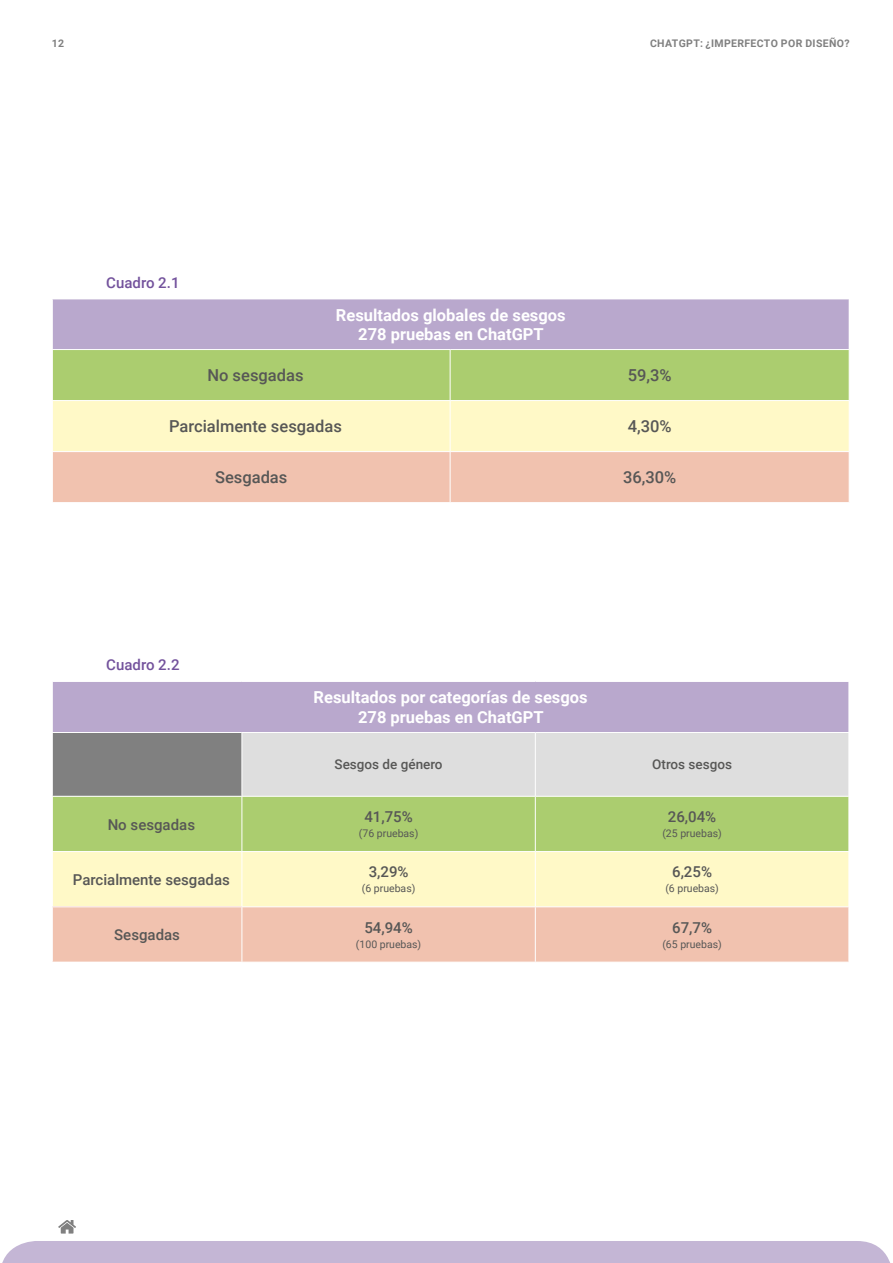
<style>
.page{position:relative;width:893px;height:1263px;background:#fff}
.page>*{position:absolute;margin:0;border:0;box-sizing:border-box;transform-origin:0 0}
.t1{font:700 16.5px/19.5px "Roboto";color:#fff;text-align:center}
.t2{font:500 16.5px "Roboto";color:#575756}
.t3{font:500 15px "Roboto";color:#575756}
.t4{font:500 15px "Roboto";color:#73529c}
.t5{font:500 13.5px "Roboto";color:#575756}
.t6{font:10.5px "Roboto";color:#575756}
.t7{font:700 10.5px "Roboto";letter-spacing:.035em;color:#808080}
</style>
<div class="page">
<svg style="left:58px;top:1220px;width:18px;height:13px"></svg>
<div style="left:2px;top:1241px;width:888px;height:22px;background:#c4b6d5"></div>
<div style="left:52px;top:299px;width:797px;height:51px;background:#b9a8cd"></div>
<svg style="left:53px;top:350px;width:796px;height:152px;background:#ded8a1"></svg>
<hr style="left:52px;top:299px;width:398px;height:1px;background:#fff">
<hr style="left:52px;top:299px;width:1px;height:50px;background:#fff">
<hr style="left:450px;top:299px;width:399px;height:1px;background:#fff">
<hr style="left:52px;top:349px;width:398px;height:1px;background:#fff">
<hr style="left:450px;top:349px;width:399px;height:1px;background:#fff">
<hr style="left:450px;top:350px;width:1px;height:50px;background:#fff">
<hr style="left:52px;top:400px;width:398px;height:1px;background:#fff">
<hr style="left:450px;top:400px;width:399px;height:1px;background:#fff">
<hr style="left:450px;top:401px;width:1px;height:50px;background:#fff">
<hr style="left:52px;top:451px;width:398px;height:1px;background:#fff">
<hr style="left:450px;top:451px;width:399px;height:1px;background:#fff">
<hr style="left:450px;top:452px;width:1px;height:50px;background:#fff">
<div style="left:52px;top:681px;width:797px;height:51px;background:#b9a8cd"></div>
<svg style="left:53px;top:733px;width:795px;height:229px;background:#d8d3ac"></svg>
<hr style="left:52px;top:681px;width:190px;height:1px;background:#fff">
<hr style="left:52px;top:682px;width:1px;height:50px;background:#fff">
<hr style="left:242px;top:681px;width:293px;height:1px;background:#fff">
<hr style="left:535px;top:681px;width:314px;height:1px;background:#fff">
<hr style="left:848px;top:682px;width:1px;height:50px;background:#fff">
<hr style="left:242px;top:733px;width:1px;height:63px;background:#fff">
<hr style="left:535px;top:733px;width:1px;height:63px;background:#fff">
<hr style="left:52px;top:796px;width:190px;height:1px;background:#fff">
<hr style="left:242px;top:796px;width:293px;height:1px;background:#fff">
<hr style="left:242px;top:797px;width:1px;height:54px;background:#fff">
<hr style="left:535px;top:796px;width:314px;height:1px;background:#fff">
<hr style="left:535px;top:797px;width:1px;height:54px;background:#fff">
<hr style="left:52px;top:851px;width:190px;height:1px;background:#fff">
<hr style="left:242px;top:851px;width:293px;height:1px;background:#fff">
<hr style="left:242px;top:852px;width:1px;height:54px;background:#fff">
<hr style="left:535px;top:851px;width:314px;height:1px;background:#fff">
<hr style="left:535px;top:852px;width:1px;height:54px;background:#fff">
<hr style="left:52px;top:906px;width:190px;height:1px;background:#fff">
<hr style="left:242px;top:906px;width:293px;height:1px;background:#fff">
<hr style="left:242px;top:907px;width:1px;height:55px;background:#fff">
<hr style="left:535px;top:906px;width:314px;height:1px;background:#fff">
<hr style="left:535px;top:907px;width:1px;height:55px;background:#fff">
<p class="t7" style="left:52px;top:36px;width:14px">12</p>
<p class="t7" style="left:650px;top:36px;width:201px">CHATGPT: ¿IMPERFECTO POR DISEÑO?</p>
<p class="t4" style="left:106px;top:272px;width:75px">Cuadro 2.1</p>
<p class="t1" style="left:336px;top:304px;width:231px">Resultados globales de sesgos<br>278 pruebas en ChatGPT</p>
<p class="t2" style="left:207px;top:364px;width:98px">No sesgadas</p>
<p class="t2" style="left:628px;top:364px;width:45px">59,3%</p>
<p class="t2" style="left:169px;top:415px;width:174px">Parcialmente sesgadas</p>
<p class="t2" style="left:628px;top:415px;width:45px">4,30%</p>
<p class="t2" style="left:215px;top:466px;width:74px">Sesgadas</p>
<p class="t2" style="left:623px;top:466px;width:55px">36,30%</p>
<p class="t4" style="left:106px;top:654px;width:75px">Cuadro 2.2</p>
<p class="t3" style="left:108px;top:814px;width:89px">No sesgadas</p>
<p class="t3" style="left:73px;top:869px;width:159px">Parcialmente sesgadas</p>
<p class="t3" style="left:114px;top:924px;width:67px">Sesgadas</p>
<p class="t1" style="left:314px;top:687px;width:276px">Resultados por categorías de sesgos<br>278 pruebas en ChatGPT</p>
<p class="t5" style="left:335px;top:755px;width:110px">Sesgos de género</p>
<p class="t5" style="left:652px;top:755px;width:81px">Otros sesgos</p>
<p class="t3" style="left:364px;top:806px;width:50px">41,75%</p>
<p class="t6" style="left:359px;top:826px;width:61px">(76 pruebas)</p>
<p class="t3" style="left:668px;top:806px;width:50px">26,04%</p>
<p class="t6" style="left:662px;top:826px;width:61px">(25 pruebas)</p>
<p class="t3" style="left:369px;top:861px;width:41px">3,29%</p>
<p class="t6" style="left:362px;top:881px;width:55px">(6 pruebas)</p>
<p class="t3" style="left:672px;top:861px;width:41px">6,25%</p>
<p class="t6" style="left:665px;top:881px;width:55px">(6 pruebas)</p>
<p class="t3" style="left:364px;top:917px;width:50px">54,94%</p>
<p class="t6" style="left:356px;top:936px;width:67px">(100 pruebas)</p>
<p class="t3" style="left:672px;top:917px;width:41px">67,7%</p>
<p class="t6" style="left:662px;top:936px;width:61px">(65 pruebas)</p>
</div>
